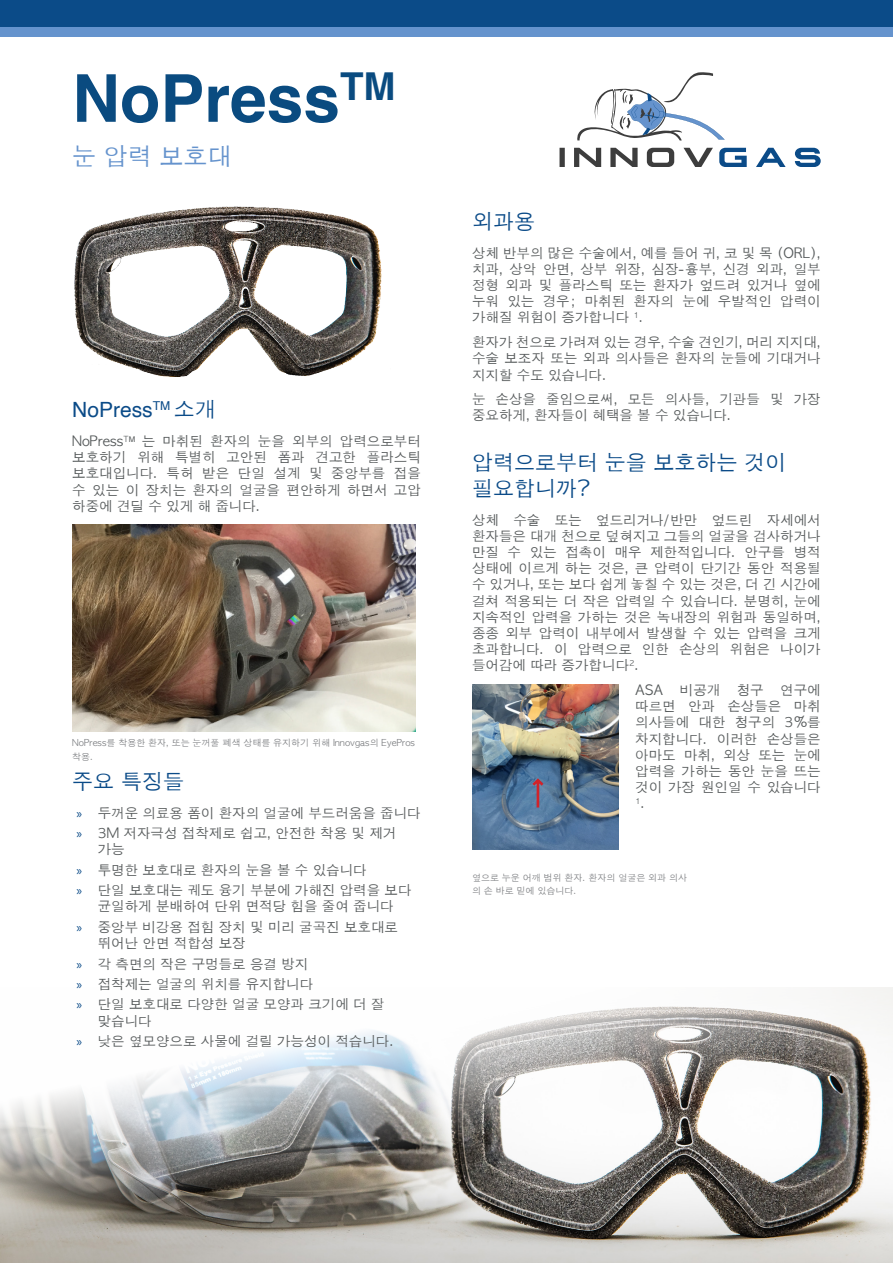
<style>
.page{position:relative;width:893px;height:1263px;background:#fff}
.page>*{position:absolute;margin:0;border:0;box-sizing:border-box;transform-origin:0 0}
.t1{font:700 66px "Helvetica";color:#0a4b80}
.t2{font:24px "Apple Gothic";color:#6593cd}
.Innovgas_Blue_Header{font:21px/25.2px "Apple Gothic";color:#0b4b88}
.Innovgas_Blue_Header-2{font:21px "Helvetica";color:#0b4b88}
.Innovgas_Main_Paragraph{font:13.5px/16.2px "Apple Gothic";color:#565a5b;text-align:justify}
.Innovgas_Image_Reference{font:9px/13.5px "Apple Gothic";color:#808285}
.Innovgas_Main_Paragraph-2{font:7.8px "Apple Gothic";color:#565a5b}
.s1{font-family:"Apple Gothic"}
.s2{font-family:"Myriad Pro";color:#0b4b88}
.s3{font-size:13.5px}
</style>
<div class="page">
<div style="left:0;top:0;width:893px;height:28px;background:#0b4b88"></div>
<div style="left:0;top:28px;width:893px;height:9px;background:#6593cd"></div>
<img style="left:0;top:987px;width:893px;height:276px">
<svg style="left:559px;top:148px;width:154px;height:19px"></svg>
<svg style="left:719px;top:148px;width:102px;height:19px"></svg>
<svg style="left:577px;top:72px;width:148px;height:69px"></svg>
<img style="left:74px;top:206px;width:308px;height:171px">
<img style="left:72px;top:524px;width:343px;height:208px">
<img style="left:472px;top:684px;width:146px;height:166px">
<svg style="left:532px;top:778px;width:11px;height:29px"></svg>
<h1 class="t1" style="left:72px;top:58px;width:325px">NoPress<sup>TM</sup></h1>
<h2 class="t2" style="left:72px;top:143px;width:161px">눈 압력 보호대</h2>
<p class="Innovgas_Blue_Header-2" style="left:72px;top:393px;width:145px">NoPress<sup>TM</sup> <span class="s1">소개</span></p>
<p class="Innovgas_Main_Paragraph" style="left:72px;top:433px;width:350px">NoPress<sup>T</sup><sup>M</sup> 는 마취된 환자의 눈을 외부의 압력으로부터 보호하기 위해 특별히 고안된 폼과 견고한 플라스틱 보호대입니다. 특허 받은 단일 설계 및 중앙부를 접을 수 있는 이 장치는 환자의 얼굴을 편안하게 하면서 고압 하중에 견딜 수 있게 해 줍니다.</p>
<p class="Innovgas_Image_Reference" style="left:72px;top:736px;width:344px">NoPress를 착용한 환자, 또는 눈꺼풀 폐색 상태를 유지하기 위해 Innovgas의 EyePros 착용.</p>
<p class="Innovgas_Blue_Header" style="left:72px;top:769px;width:113px">주요 특징들</p>
<p class="Innovgas_Main_Paragraph" style="left:77px;top:805px;width:346px"><span class="s2">»</span> 두꺼운 의료용 폼이 환자의 얼굴에 부드러움을 줍니다</p>
<p class="Innovgas_Main_Paragraph" style="left:98px;top:825px;width:300px;text-indent:-21px"><span class="s2">»</span> 3M 저자극성 접착제로 쉽고, 안전한 착용 및 제거 가능</p>
<p class="Innovgas_Main_Paragraph" style="left:77px;top:862px;width:292px"><span class="s2">»</span> 투명한 보호대로 환자의 눈을 볼 수 있습니다</p>
<p class="Innovgas_Main_Paragraph" style="left:77px;top:882px;width:336px;text-align:center"><span class="s2">»</span> 단일 보호대는 궤도 융기 부분에 가해진 압력을 보다 균일하게 분배하여 단위 면적당 힘을 줄여 줍니다</p>
<p class="Innovgas_Main_Paragraph" style="left:98px;top:919px;width:302px;text-indent:-21px"><span class="s2">»</span> 중앙부 비강용 접힘 장치 및 미리 굴곡진 보호대로 뛰어난 안면 적합성 보장</p>
<p class="Innovgas_Main_Paragraph" style="left:77px;top:956px;width:233px"><span class="s2">»</span> 각 측면의 작은 구멍들로 응결 방지</p>
<p class="Innovgas_Main_Paragraph" style="left:77px;top:976px;width:238px"><span class="s2">»</span> 접착제는 얼굴의 위치를 유지합니다</p>
<p class="Innovgas_Main_Paragraph" style="left:98px;top:997px;width:288px;text-indent:-21px"><span class="s2">»</span> 단일 보호대로 다양한 얼굴 모양과 크기에 더 잘 맞습니다</p>
<p class="Innovgas_Main_Paragraph" style="left:77px;top:1033px;width:319px"><span class="s2">»</span> 낮은 옆모양으로 사물에 걸릴 가능성이 적습니다.</p>
<p class="Innovgas_Blue_Header" style="left:472px;top:209px;width:64px">외과용</p>
<p class="Innovgas_Main_Paragraph" style="left:472px;top:245px;width:350px">상체 반부의 많은 수술에서, 예를 들어 귀, 코 및 목 (ORL), 치과, 상악 안면, 상부 위장, 심장-흉부, 신경 외과, 일부 정형 외과 및 플라스틱 또는 환자가 엎드려 있거나 옆에 누워 있는 경우; 마취된 환자의 눈에 우발적인 압력이 가해질 위험이 증가합니다 <sup>1</sup>.</p>
<p class="Innovgas_Main_Paragraph" style="left:472px;top:334px;width:350px">환자가 천으로 가려져 있는 경우, 수술 견인기, 머리 지지대, 수술 보조자 또는 외과 의사들은 환자의 눈들에 기대거나 지지할 수도 있습니다.</p>
<p class="Innovgas_Main_Paragraph" style="left:472px;top:391px;width:350px">눈 손상을 줄임으로써, 모든 의사들, 기관들 및 가장 중요하게, 환자들이 혜택을 볼 수 있습니다.</p>
<p class="Innovgas_Blue_Header" style="left:472px;top:450px;width:316px">압력으로부터 눈을 보호하는 것이 필요합니까?</p>
<p class="Innovgas_Main_Paragraph" style="left:472px;top:512px;width:350px">상체 수술 또는 엎드리거나/반만 엎드린 자세에서 환자들은 대개 천으로 덮혀지고 그들의 얼굴을 검사하거나 만질 수 있는 접촉이 매우 제한적입니다. 안구를 병적 상태에 이르게 하는 것은, 큰 압력이 단기간 동안 적용될 수 있거나, 또는 보다 쉽게 놓칠 수 있는 것은, 더 긴 시간에 걸쳐 적용되는 더 작은 압력일 수 있습니다. 분명히, 눈에 지속적인 압력을 가하는 것은 녹내장의 위험과 동일하며, 종종 외부 압력이 내부에서 발생할 수 있는 압력을 크게 초과합니다. 이 압력으로 인한 손상의 위험은 나이가 들어감에 따라 증가합니다<sup>2</sup>.</p>
<p class="Innovgas_Main_Paragraph" style="left:635px;top:682px;width:187px">ASA 비공개 청구 연구에 따르면 안과 손상들은 마취 의사들에 대한 청구의 3%를 차지합니다. 이러한 손상들은 아마도 마취, 외상 또는 눈에 압력을 가하는 동안 눈을 뜨는 것이 가장 원인일 수 있습니다</p>
<p class="Innovgas_Main_Paragraph-2" style="left:635px;top:797px;width:12px">1<span class="s3">.</span></p>
<p class="Innovgas_Image_Reference" style="left:472px;top:871px;width:217px">옆으로 누운 어깨 범위 환자. 환자의 얼굴은 외과 의사 의 손 바로 밑에 있습니다.</p>
</div>
